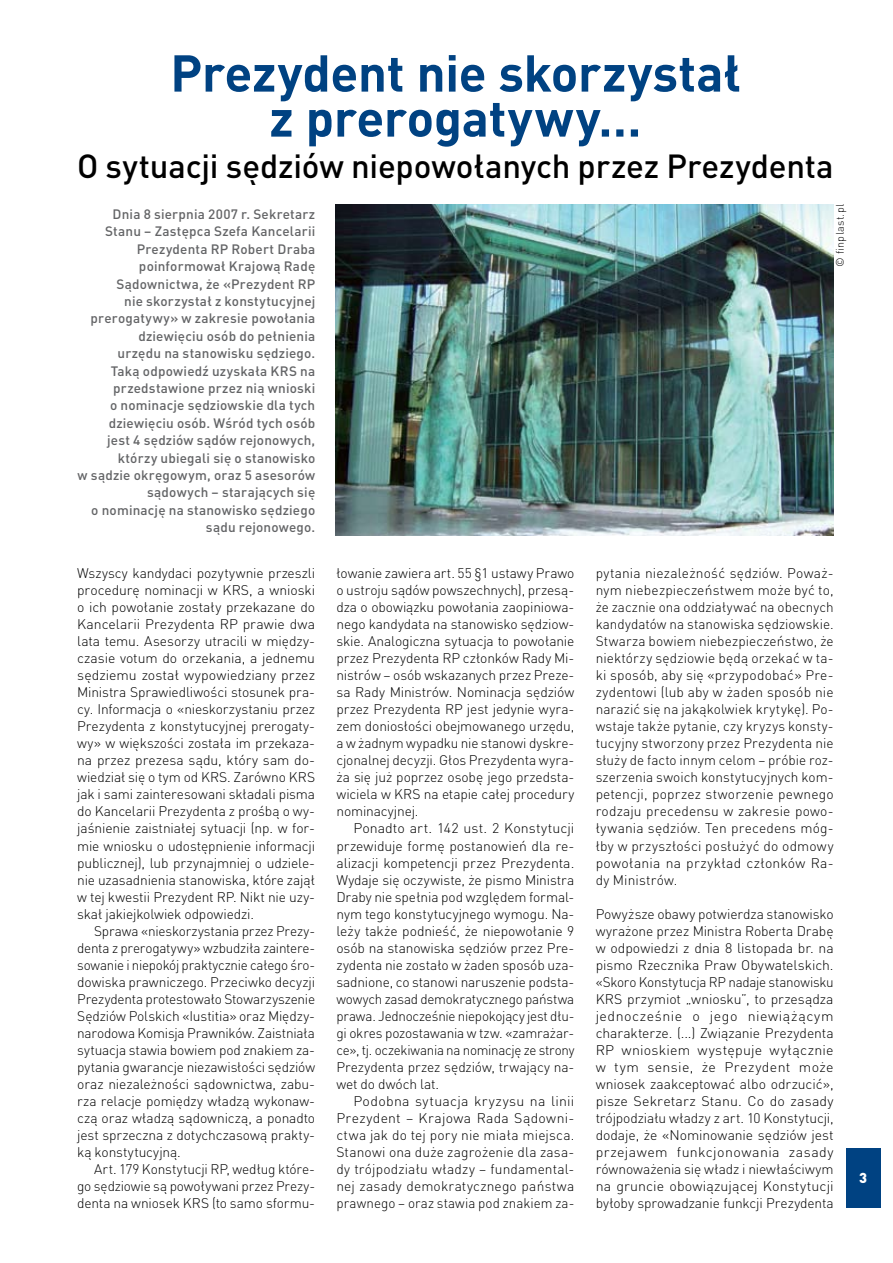
<style>
.page{position:relative;width:893px;height:1263px;background:#fff}
.page>*{position:absolute;margin:0;border:0;box-sizing:border-box;transform-origin:0 0}
.t1{font:700 51px/45px "DIN Festival";letter-spacing:-.005em;color:#004282;text-align:center}
.t2{font:500 33px "DIN Festival";letter-spacing:-.005em;color:#000}
.t3{font:300 13.8px/17px "DIN Festival";color:#000;text-align:justify}
.t4{font:500 13.5px/17.4px "DIN Festival";letter-spacing:.015em;color:#636466;text-align:right}
.t5{font:300 10.8px "DIN Festival";letter-spacing:.025em;color:#000}
</style>
<div class="page">
<img style="left:336px;top:204px;width:497px;height:332px">
<div style="left:846px;top:1148px;width:34px;height:60px;background:#004282"></div>
<h1 class="t1" style="left:170px;top:48px;width:572px">Prezydent nie skorzystał z prerogatywy…</h1>
<h2 class="t2" style="left:77px;top:145px;width:758px">O sytuacji sędziów niepowołanych przez Prezydenta</h2>
<p class="t4" style="left:78px;top:205px;width:239px">Dnia 8 sierpnia 2007 r. Sekretarz<br>Stanu – Zastępca Szefa Kancelarii<br>Prezydenta RP Robert Draba poinformował Krajową Radę<br>Sądownictwa, że «Prezydent RP<br>nie skorzystał z konstytucyjnej prerogatywy» w zakresie powołania dziewięciu osób do pełnienia<br>urzędu na stanowisku sędziego.<br>Taką odpowiedź uzyskała KRS na przedstawione przez nią wnioski<br>o nominacje sędziowskie dla tych dziewięciu osób. Wśród tych osób<br>jest 4 sędziów sądów rejonowych, którzy ubiegali się o stanowisko<br>w sądzie okręgowym, oraz 5 asesorów sądowych – starających się<br>o nominację na stanowisko sędziego sądu rejonowego.</p>
<p class="t5" style="left:833px;top:267px;width:64px;rotate:-90deg">© finplast.pl</p>
<p class="t3" style="left:77px;top:565px;width:239px">Wszyscy kandydaci pozytywnie przeszli procedurę nominacji w KRS, a wnioski o ich powołanie zostały przekazane do Kancelarii Prezydenta RP prawie dwa lata temu. Asesorzy utracili w między&shy;czasie votum do orzekania, a jednemu sędziemu został wypowiedziany przez Ministra Sprawiedliwości stosunek pra&shy;cy. Informacja o «nieskorzystaniu przez Prezydenta z konstytucyjnej prerogaty&shy;wy» w większości została im przekaza&shy;na przez prezesa sądu, który sam do&shy;wiedział się o tym od KRS. Zarówno KRS jak i sami zainteresowani składali pisma do Kancelarii Prezydenta z prośbą o wy&shy;jaśnienie zaistniałej sytuacji (np. w for&shy;mie wniosku o udostępnienie informacji publicznej), lub przynajmniej o udziele&shy;nie uzasadnienia stanowiska, które zajął w tej kwestii Prezydent RP. Nikt nie uzy&shy;skał jakiejkolwiek odpowiedzi.</p>
<p class="t3" style="left:77px;top:922px;width:239px;text-indent:17px">Sprawa «nieskorzystania przez Prezy&shy;denta z prerogatywy» wzbudziła zaintere&shy;sowanie i niepokój praktycznie całego śro&shy;dowiska prawniczego. Przeciwko decyzji Prezydenta protestowało Stowarzyszenie Sędziów Polskich «Iustitia» oraz Między&shy;narodowa Komisja Prawników. Zaistniała sytuacja stawia bowiem pod znakiem za&shy;pytania gwarancje niezawisłości sędziów oraz niezależności sądownictwa, zabu&shy;rza relacje pomiędzy władzą wykonaw&shy;czą oraz władzą sądowniczą, a ponadto jest sprzeczna z dotychczasową prakty&shy;ką konstytucyjną.</p>
<p class="t3" style="left:77px;top:1160px;width:239px;text-indent:17px">Art. 179 Konstytucji RP, według które&shy;go sędziowie są powoływani przez Prezy&shy;denta na wniosek KRS (to samo sformu-</p>
<p class="t3" style="left:336px;top:565px;width:239px">łowanie zawiera art. 55 §1 ustawy Prawo o ustroju sądów powszechnych), przesą&shy;dza o obowiązku powołania zaopiniowa&shy;nego kandydata na stanowisko sędziow&shy;skie. Analogiczna sytuacja to powołanie przez Prezydenta RP członków Rady Mi&shy;nistrów – osób wskazanych przez Preze&shy;sa Rady Ministrów. Nominacja sędziów przez Prezydenta RP jest jedynie wyra&shy;zem doniosłości obejmowanego urzędu, a w żadnym wypadku nie stanowi dyskre&shy;cjonalnej decyzji. Głos Prezydenta wyra&shy;ża się już poprzez osobę jego przedsta&shy;wiciela w KRS na etapie całej procedury nominacyjnej.</p>
<p class="t3" style="left:336px;top:820px;width:239px;text-indent:17px">Ponadto art. 142 ust. 2 Konstytucji przewiduje formę postanowień dla re&shy;alizacji kompetencji przez Prezydenta.<br>Wydaje się oczywiste, że pismo Ministra Draby nie spełnia pod względem formal&shy;nym tego konstytucyjnego wymogu. Na&shy;leży także podnieść, że niepowołanie 9 osób na stanowiska sędziów przez Pre&shy;zydenta nie zostało w żaden sposób uza&shy;sadnione, co stanowi naruszenie podsta&shy;wowych zasad demokratycznego państwa prawa. Jednocześnie niepokojący jest dłu&shy;gi okres pozostawania w tzw. «zamrażar&shy;ce», tj. oczekiwania na nominację ze strony Prezydenta przez sędziów, trwający na&shy;wet do dwóch lat.</p>
<p class="t3" style="left:336px;top:1092px;width:239px;text-indent:17px">Podobna sytuacja kryzysu na linii Prezydent – Krajowa Rada Sądowni&shy;ctwa jak do tej pory nie miała miejsca.<br>Stanowi ona duże zagrożenie dla zasa&shy;dy trójpodziału władzy – fundamental&shy;nej zasady demokratycznego państwa prawnego – oraz stawia pod znakiem za-</p>
<p class="t3" style="left:596px;top:565px;width:239px">pytania niezależność sędziów. Poważ&shy;nym niebezpieczeństwem może być to, że zacznie ona oddziaływać na obecnych kandydatów na stanowiska sędziowskie.<br>Stwarza bowiem niebezpieczeństwo, że niektórzy sędziowie będą orzekać w ta&shy;ki sposób, aby się «przypodobać» Pre&shy;zydentowi (lub aby w żaden sposób nie narazić się na jakąkolwiek krytykę). Po&shy;wstaje także pytanie, czy kryzys konsty&shy;tucyjny stworzony przez Prezydenta nie służy de facto innym celom – próbie roz&shy;szerzenia swoich konstytucyjnych kom&shy;petencji, poprzez stworzenie pewnego rodzaju precedensu w zakresie powo&shy;ływania sędziów. Ten precedens móg&shy;łby w przyszłości posłużyć do odmowy powołania na przykład członków Ra&shy;dy Ministrów.</p>
<p class="t3" style="left:596px;top:905px;width:240px">Powyższe obawy potwierdza stanowisko wyrażone przez Ministra Roberta Drabę w odpowiedzi z dnia 8 listopada br. na pismo Rzecznika Praw Obywatelskich. «Skoro Konstytucja RP nadaje stanowisku KRS przymiot „wniosku”, to przesądza jednocześnie o jego niewiążącym charakterze. (...) Związanie Prezydenta RP wnioskiem występuje wyłącznie w tym sensie, że Prezydent może wniosek zaakceptować albo odrzucić», pisze Sekretarz Stanu. Co do zasady trójpodziału władzy z art. 10 Konstytucji, dodaje, że «Nominowanie sędziów jest przejawem funkcjonowania zasady równoważenia się władz i niewłaściwym na gruncie obowiązującej Konstytucji byłoby sprowadzanie funkcji Prezydenta</p>
</div>
